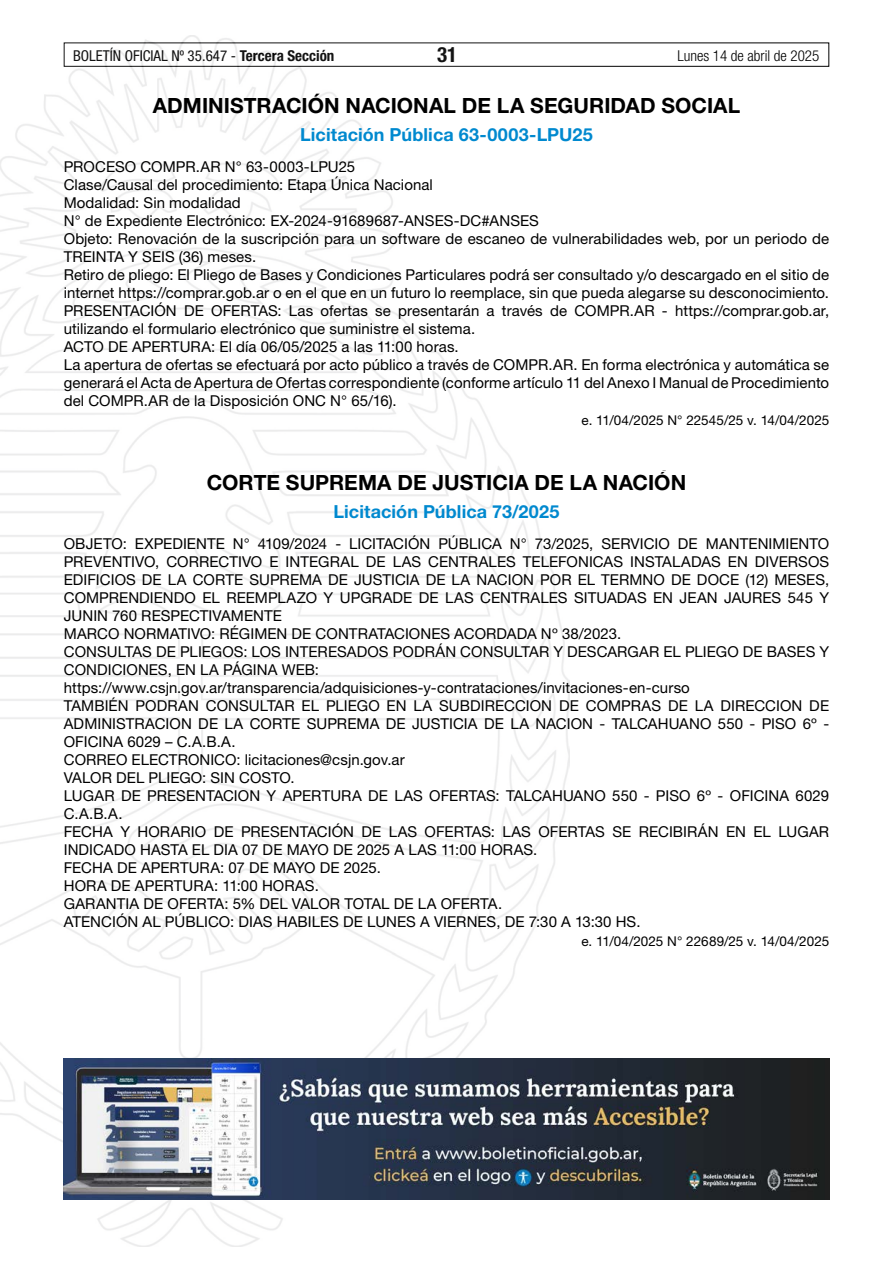
<style>
.page{position:relative;width:893px;height:1263px;background:#fff}
.page>*{position:absolute;margin:0;border:0;box-sizing:border-box;transform-origin:0 0}
.t1{font:700 21px "Helvetica Neue LT Std";color:#000}
.t2{font:700 condensed 21px "Helvetica Neue LT Std";color:#000}
.t3{font:700 18px "Helvetica Neue LT Std";letter-spacing:.005em;color:#0089cf}
.t4{font:15px/18px "Helvetica Neue LT Std";letter-spacing:.005em;color:#000}
.t5{font:condensed 15px "Helvetica Neue LT Std";color:#000}
.t6{font:300 condensed 15px "Helvetica Neue LT Std";color:#000}
.t7{font:13.5px "Helvetica Neue LT Std";letter-spacing:-.005em;color:#000}
.s1{font-weight:700}
</style>
<div class="page">
<div style="left:64px;top:43px;width:765px;height:24px;border:1px solid #000"></div>
<img style="left:0;top:35px;width:569px;height:1211px">
<img style="left:64px;top:1059px;width:765px;height:140px">
<p class="t5" style="left:73px;top:47px;width:263px">BOLETÍN OFICIAL Nº 35.647 - <span class="s1">Tercera Sección</span></p>
<h1 class="t2" style="left:437px;top:42px;width:22px">31</h1>
<p class="t6" style="left:677px;top:47px;width:143px">Lunes 14 de abril de 2025</p>
<h1 class="t1" style="left:153px;top:92px;width:589px">ADMINISTRACIÓN NACIONAL DE LA SEGURIDAD SOCIAL</h1>
<p class="t3" style="left:300px;top:123px;width:294px">Licitación Pública 63-0003-LPU25</p>
<p class="t4" style="left:64px;top:157px;width:767px">PROCESO COMPR.AR N° 63-0003-LPU25<br>Clase/Causal del procedimiento: Etapa Única Nacional<br>Modalidad: Sin modalidad<br>N° de Expediente Electrónico: EX-2024-91689687-ANSES-DC#ANSES<br>Objeto: Renovación de la suscripción para un software de escaneo de vulnerabilidades web, por un periodo de TREINTA Y SEIS (36) meses.<br>Retiro de pliego: El Pliego de Bases y Condiciones Particulares podrá ser consultado y/o descargado en el sitio de internet https://comprar.gob.ar o en el que en un futuro lo reemplace, sin que pueda alegarse su desconocimiento.<br>PRESENTACIÓN DE OFERTAS: Las ofertas se presentarán a través de COMPR.AR - https://comprar.gob.ar, utilizando el formulario electrónico que suministre el sistema.<br>ACTO DE APERTURA: El día 06/05/2025 a las 11:00 horas.<br>La apertura de ofertas se efectuará por acto público a través de COMPR.AR. En forma electrónica y automática se generará el Acta de Apertura de Ofertas correspondiente (conforme artículo 11 del Anexo I Manual de Procedimiento del COMPR.AR de la Disposición ONC N° 65/16).</p>
<p class="t7" style="left:581px;top:412px;width:249px">e. 11/04/2025 N° 22545/25 v. 14/04/2025</p>
<h1 class="t1" style="left:207px;top:470px;width:481px">CORTE SUPREMA DE JUSTICIA DE LA NACIÓN</h1>
<p class="t3" style="left:334px;top:501px;width:227px">Licitación Pública 73/2025</p>
<p class="t4" style="left:64px;top:534px;width:767px">OBJETO: EXPEDIENTE N° 4109/2024 - LICITACIÓN PÚBLICA N° 73/2025, SERVICIO DE MANTENIMIENTO PREVENTIVO, CORRECTIVO E INTEGRAL DE LAS CENTRALES TELEFONICAS INSTALADAS EN DIVERSOS EDIFICIOS DE LA CORTE SUPREMA DE JUSTICIA DE LA NACION POR EL TERMNO DE DOCE (12) MESES, COMPRENDIENDO EL REEMPLAZO Y UPGRADE DE LAS CENTRALES SITUADAS EN JEAN JAURES 545 Y JUNIN 760 RESPECTIVAMENTE<br>MARCO NORMATIVO: RÉGIMEN DE CONTRATACIONES ACORDADA Nº 38/2023.<br>CONSULTAS DE PLIEGOS: LOS INTERESADOS PODRÁN CONSULTAR Y DESCARGAR EL PLIEGO DE BASES Y CONDICIONES, EN LA PÁGINA WEB: https://www.csjn.gov.ar/transparencia/adquisiciones-y-contrataciones/invitaciones-en-curso<br>TAMBIÉN PODRAN CONSULTAR EL PLIEGO EN LA SUBDIRECCION DE COMPRAS DE LA DIRECCION DE ADMINISTRACION DE LA CORTE SUPREMA DE JUSTICIA DE LA NACION - TALCAHUANO 550 - PISO 6º - OFICINA 6029 – C.A.B.A.<br>CORREO ELECTRONICO: licitaciones@csjn.gov.ar<br>VALOR DEL PLIEGO: SIN COSTO.<br>LUGAR DE PRESENTACION Y APERTURA DE LAS OFERTAS: TALCAHUANO 550 - PISO 6º - OFICINA 6029<br>C.A.B.A.<br>FECHA Y HORARIO DE PRESENTACIÓN DE LAS OFERTAS: LAS OFERTAS SE RECIBIRÁN EN EL LUGAR INDICADO HASTA EL DIA 07 DE MAYO DE 2025 A LAS 11:00 HORAS.<br>FECHA DE APERTURA: 07 DE MAYO DE 2025.<br>HORA DE APERTURA: 11:00 HORAS.<br>GARANTIA DE OFERTA: 5% DEL VALOR TOTAL DE LA OFERTA.<br>ATENCIÓN AL PÚBLICO: DIAS HABILES DE LUNES A VIERNES, DE 7:30 A 13:30 HS.</p>
<p class="t7" style="left:581px;top:933px;width:249px">e. 11/04/2025 N° 22689/25 v. 14/04/2025</p>
</div>
